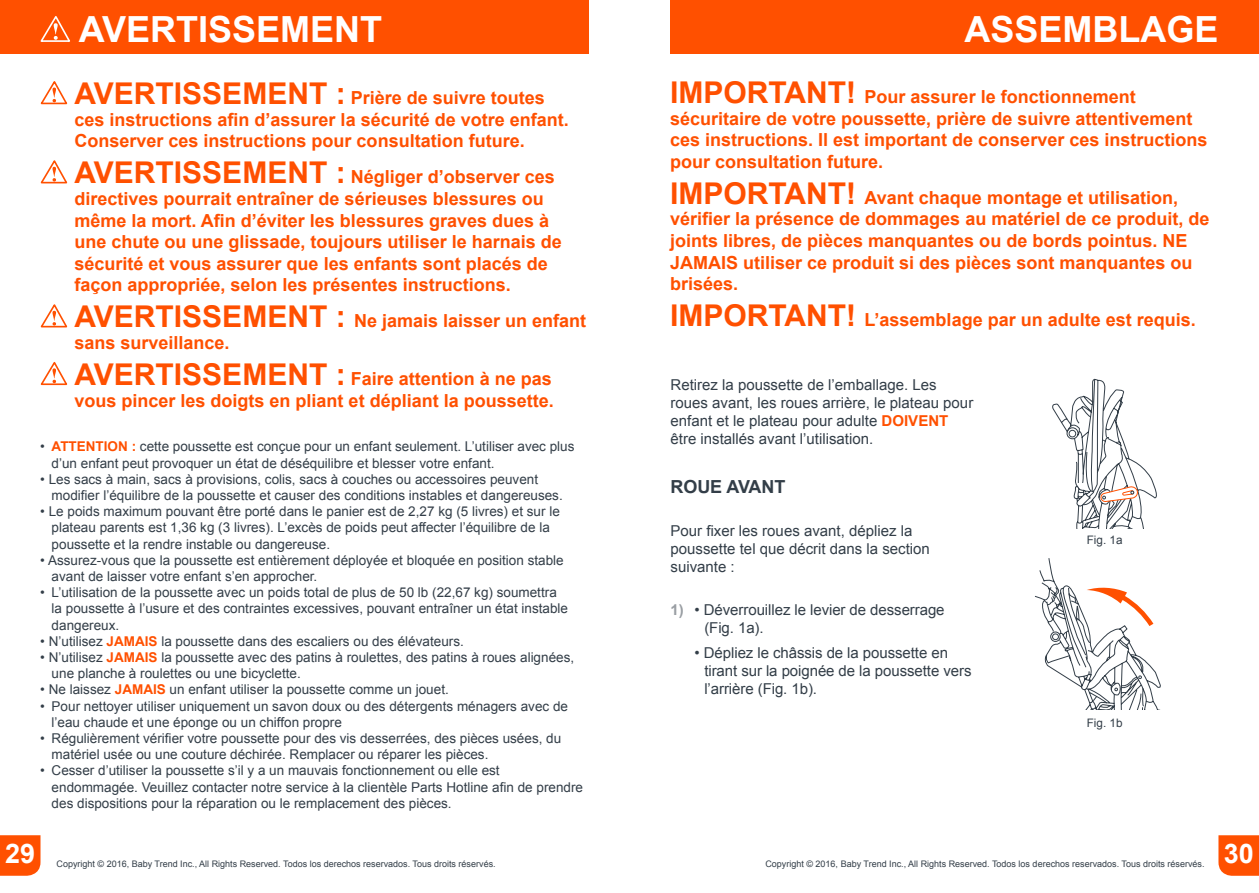
<style>
.page{position:relative;width:1259px;height:893px;background:#fff}
.page>*{position:absolute;margin:0;border:0;box-sizing:border-box;transform-origin:0 0}
.t1{font:700 36px "Arial";color:#fff}
.t2{font:700 27px "Arial";color:#fff}
.t3{font:700 18px/21.6px "Arial";color:#ff5000}
.t4{font:700 18px "Arial";letter-spacing:-.005em;color:#333e48}
.t5{font:15px/18px "Arial";color:#333e48}
.t6{font:13.5px/16.2px "Arial";color:#333e48}
.t7{font:11.7px "Arial";color:#333e48}
.t8{font:9px "Arial";color:#333e48}
.s1{font-size:30px}
.s2{font-weight:700;color:#ff5000}
.s3{font-weight:700;color:#999ea3}
</style>
<div class="page">
<svg style="left:1218px;top:835px;width:41px;height:41px;background:#ff570b"></svg>
<div style="left:670px;top:0;width:589px;height:54px;background:#ff5000"></div>
<div style="left:0;top:835px;width:40px;height:41px;background:#ff5000"></div>
<div style="left:0;top:0;width:589px;height:54px;background:#ff5000"></div>
<svg style="left:40px;top:16px;width:30px;height:26px"></svg>
<svg style="left:40px;top:81px;width:28px;height:24px"></svg>
<svg style="left:40px;top:160px;width:28px;height:24px"></svg>
<svg style="left:40px;top:304px;width:28px;height:24px"></svg>
<svg style="left:40px;top:361px;width:28px;height:25px"></svg>
<svg style="left:1052px;top:379px;width:105px;height:149px"></svg>
<svg style="left:1035px;top:559px;width:126px;height:151px"></svg>
<h1 class="t1" style="left:79px;top:9px;width:305px">AVERTISSEMENT</h1>
<h1 class="t1" style="left:964px;top:9px;width:256px">ASSEMBLAGE</h1>
<h3 class="t3" style="left:74px;top:87px;width:496px"><span class="s1">AVERTISSEMENT :</span> Prière de suivre toutes ces instructions afin d’assurer la sécurité de votre enfant.<br>Conserver ces instructions pour consultation future.</h3>
<p class="t3" style="left:74px;top:166px;width:489px"><span class="s1">AVERTISSEMENT :</span> Négliger d’observer ces directives pourrait entraîner de sérieuses blessures ou même la mort. Afin d’éviter les blessures graves dues à une chute ou une glissade, toujours utiliser le harnais de sécurité et vous assurer que les enfants sont placés de façon appropriée, selon les présentes instructions.</p>
<h3 class="t3" style="left:74px;top:310px;width:513px"><span class="s1">AVERTISSEMENT :</span> Ne jamais laisser un enfant sans surveillance.</h3>
<h3 class="t3" style="left:74px;top:368px;width:481px"><span class="s1">AVERTISSEMENT :</span> Faire attention à ne pas vous pincer les doigts en pliant et dépliant la poussette.</h3>
<p class="t6" style="left:52px;top:439px;width:524px;text-indent:-11px">• <span class="s2">ATTENTION :</span> cette poussette est conçue pour un enfant seulement. L’utiliser avec plus d’un enfant peut provoquer un état de déséquilibre et blesser votre enfant.</p>
<p class="t6" style="left:52px;top:471px;width:512px;text-indent:-11px">• Les sacs à main, sacs à provisions, colis, sacs à couches ou accessoires peuvent modifier l’équilibre de la poussette et causer des conditions instables et dangereuses.</p>
<p class="t6" style="left:52px;top:503px;width:510px;text-indent:-11px">• Le poids maximum pouvant être porté dans le panier est de 2,27 kg (5 livres) et sur le plateau parents est 1,36 kg (3 livres). L’excès de poids peut affecter l’équilibre de la poussette et la rendre instable ou dangereuse.</p>
<p class="t6" style="left:52px;top:552px;width:513px;text-indent:-11px">• Assurez-vous que la poussette est entièrement déployée et bloquée en position stable avant de laisser votre enfant s’en approcher.</p>
<p class="t6" style="left:52px;top:584px;width:518px;text-indent:-11px">• L’utilisation de la poussette avec un poids total de plus de 50 lb (22,67 kg) soumettra la poussette à l’usure et des contraintes excessives, pouvant entraîner un état instable dangereux.</p>
<p class="t6" style="left:40px;top:633px;width:425px">• N’utilisez <span class="s2">JAMAIS</span> la poussette dans des escaliers ou des élévateurs.</p>
<p class="t6" style="left:52px;top:649px;width:524px;text-indent:-11px">• N’utilisez <span class="s2">JAMAIS</span> la poussette avec des patins à roulettes, des patins à roues alignées, une planche à roulettes ou une bicyclette.</p>
<p class="t6" style="left:40px;top:682px;width:410px">• Ne laissez <span class="s2">JAMAIS</span> un enfant utiliser la poussette comme un jouet.</p>
<p class="t6" style="left:52px;top:698px;width:518px;text-indent:-11px">• Pour nettoyer utiliser uniquement un savon doux ou des détergents ménagers avec de l’eau chaude et une éponge ou un chiffon propre</p>
<p class="t6" style="left:52px;top:730px;width:511px;text-indent:-11px">• Régulièrement vérifier votre poussette pour des vis desserrées, des pièces usées, du matériel usée ou une couture déchirée. Remplacer ou réparer les pièces.</p>
<p class="t6" style="left:52px;top:763px;width:533px;text-indent:-11px">• Cesser d’utiliser la poussette s’il y a un mauvais fonctionnement ou elle est endommagée. Veuillez contacter notre service à la clientèle Parts Hotline afin de prendre des dispositions pour la réparation ou le remplacement des pièces.</p>
<h3 class="t3" style="left:670px;top:86px;width:539px"><span class="s1">IMPORTANT!</span> Pour assurer le fonctionnement sécuritaire de votre poussette, prière de suivre attentivement ces instructions. Il est important de conserver ces instructions pour consultation future.</h3>
<p class="t3" style="left:670px;top:187px;width:541px"><span class="s1">IMPORTANT!</span> Avant chaque montage et utilisation, vérifier la présence de dommages au matériel de ce produit, de joints libres, de pièces manquantes ou de bords pointus. NE JAMAIS utiliser ce produit si des pièces sont manquantes ou brisées.</p>
<h3 class="t3" style="left:670px;top:309px;width:527px"><span class="s1">IMPORTANT!</span> L’assemblage par un adulte est requis.</h3>
<p class="t5" style="left:670px;top:376px;width:304px">Retirez la poussette de l’emballage. Les roues avant, les roues arrière, le plateau pour enfant et le plateau pour adulte <span class="s2">DOIVENT </span>être installés avant l’utilisation.</p>
<h3 class="t4" style="left:670px;top:477px;width:116px">ROUE AVANT</h3>
<p class="t5" style="left:670px;top:522px;width:261px">Pour fixer les roues avant, dépliez la poussette tel que décrit dans la section suivante :</p>
<p class="t5" style="left:704px;top:601px;width:242px;text-indent:-34px"><span class="s3">1)</span> • Déverrouillez le levier de desserrage (Fig. 1a).</p>
<p class="t5" style="left:704px;top:643px;width:269px;text-indent:-10px">• Dépliez le châssis de la poussette en tirant sur la poignée de la poussette vers l’arrière (Fig. 1b).</p>
<p class="t7" style="left:1086px;top:532px;width:37px">Fig. 1a</p>
<p class="t7" style="left:1086px;top:715px;width:37px">Fig. 1b</p>
<h2 class="t2" style="left:5px;top:839px;width:32px">29</h2>
<p class="t8" style="left:57px;top:858px;width:441px">Copyright © 2016, Baby Trend Inc., All Rights Reserved. Todos los derechos reservados. Tous droits réservés.</p>
<p class="t8" style="left:765px;top:858px;width:441px">Copyright © 2016, Baby Trend Inc., All Rights Reserved. Todos los derechos reservados. Tous droits réservés.</p>
<h2 class="t2" style="left:1223px;top:839px;width:32px">30</h2>
</div>
